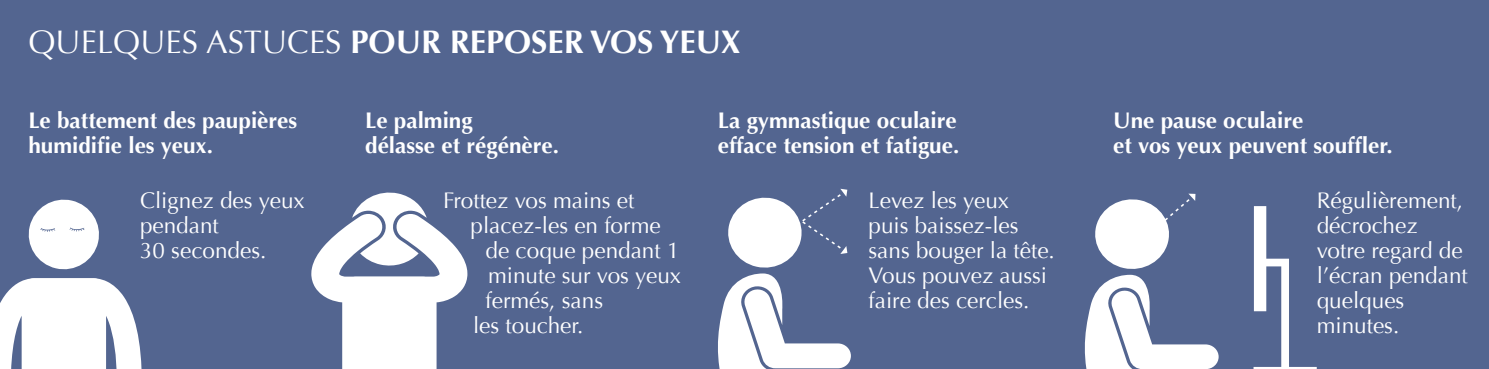
<style>
.page{position:relative;width:1489px;height:369px;background:#fff}
.page>*{position:absolute;margin:0;border:0;box-sizing:border-box;transform-origin:0 0}
.t1{font:700 32.5px "Optima";color:#fff}
.t2{font:22.5px/25px "Optima";color:#fff}
.t3{font:700 22.5px/25px "Optima";color:#fff}
.s1{font-weight:400}
</style>
<div class="page">
<div style="left:0;top:0;width:1488px;height:369px;background:#536590"></div>
<svg style="left:0;top:278px;width:142px;height:91px;background:#e4e7ee"></svg>
<svg style="left:28px;top:199px;width:71px;height:71px"></svg>
<svg style="left:718px;top:189px;width:132px;height:180px"></svg>
<svg style="left:355px;top:192px;width:69px;height:20px"></svg>
<svg style="left:311px;top:212px;width:156px;height:157px;fill:#fff"></svg>
<svg style="left:1253px;top:206px;width:63px;height:163px"></svg>
<svg style="left:1084px;top:193px;width:134px;height:176px"></svg>
<h1 class="t1" style="left:28px;top:23px;width:714px"><span class="s1">QUELQUES ASTUCES</span> POUR REPOSER VOS YEUX</h1>
<p class="t3" style="left:28px;top:108px;width:270px">Le battement des paupières humidifie les yeux.</p>
<p class="t3" style="left:365px;top:108px;width:195px">Le palming<br>délasse et régénère.</p>
<p class="t2" style="left:443px;top:188px;width:193px">Frottez vos mains et</p>
<p class="t2" style="left:470px;top:213px;width:192px">placez-les en forme</p>
<p class="t2" style="left:485px;top:238px;width:195px">de coque pendant 1</p>
<p class="t2" style="left:488px;top:263px;width:195px">minute sur vos yeux</p>
<p class="t2" style="left:485px;top:288px;width:119px">fermés, sans</p>
<p class="t2" style="left:473px;top:313px;width:112px">les toucher.</p>
<p class="t3" style="left:718px;top:108px;width:243px">La gymnastique oculaire efface tension et fatigue.</p>
<p class="t3" style="left:1113px;top:108px;width:281px">Une pause oculaire<br>et vos yeux peuvent souffler.</p>
<p class="t2" style="left:140px;top:188px;width:166px">Clignez des yeux pendant<br>30 secondes.</p>
<p class="t2" style="left:868px;top:188px;width:188px">Levez les yeux<br>puis baissez-les sans bouger la tête.<br>Vous pouvez aussi faire des cercles.</p>
<p class="t2" style="left:1316px;top:188px;width:153px">Régulièrement, décrochez votre regard de l’écran pendant quelques minutes.</p>
</div>
